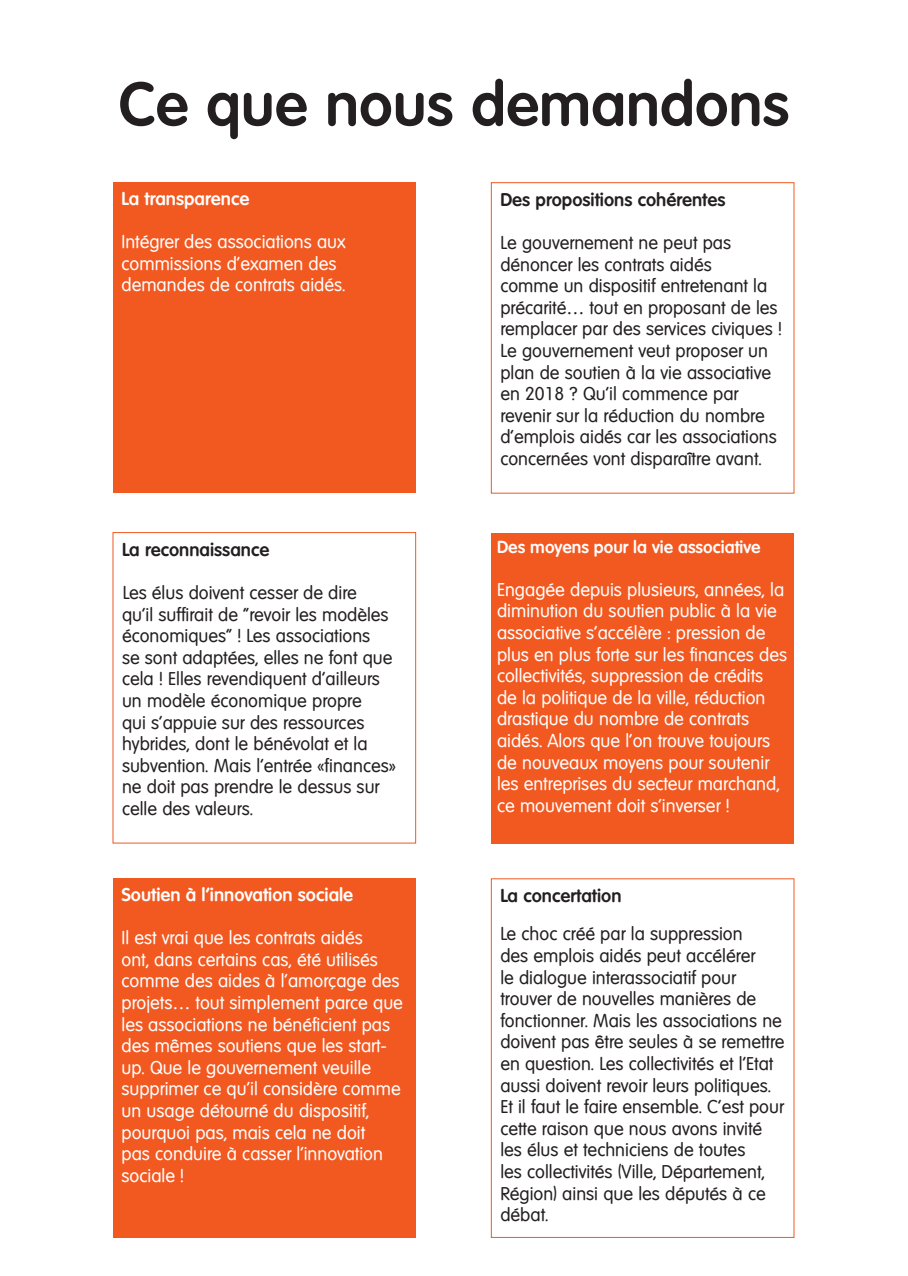
<style>
.page{position:relative;width:908px;height:1276px;background:#fff}
.page>*{position:absolute;margin:0;border:0;box-sizing:border-box;transform-origin:0 0}
.t1{font:700 60px "Volkswagen Serial";color:#231f20}
.t2{font:18px/21.6px "Volkswagen Serial";color:#231f20}
.t3{font:18px/21.6px "Volkswagen Serial";color:#fff}
.t4{font:700 18px "Volkswagen Serial";color:#231f20}
.t5{font:700 18px "Volkswagen Serial";color:#fff}
.t6{font:700 17px "Volkswagen Serial";color:#fff}
</style>
<div class="page">
<div style="left:491px;top:533px;width:302px;height:310px;background:#f15921"></div>
<div style="left:113px;top:878px;width:302px;height:360px;background:#f15921"></div>
<div style="left:112px;top:532px;width:304px;height:311px;border:1px solid #f15921"></div>
<div style="left:490px;top:878px;width:304px;height:360px;border:1px solid #f15921"></div>
<div style="left:490px;top:182px;width:304px;height:312px;border:1px solid #f15921"></div>
<div style="left:113px;top:182px;width:302px;height:311px;background:#f15921"></div>
<p class="t1" style="left:118px;top:68px;width:672px">Ce que nous demandons</p>
<p class="t5" style="left:121px;top:187px;width:129px">La transparence</p>
<p class="t3" style="left:121px;top:231px;width:226px">Intégrer des associations aux commissions d’examen des demandes de contrats aidés.</p>
<p class="t4" style="left:122px;top:538px;width:149px">La reconnaissance</p>
<p class="t2" style="left:122px;top:582px;width:275px">Les élus doivent cesser de dire<br>qu’il suffirait de “revoir les modèles économiques” ! Les associations<br>se sont adaptées, elles ne font que cela ! Elles revendiquent d’ailleurs un modèle économique propre<br>qui s’appuie sur des ressources hybrides, dont le bénévolat et la subvention. Mais l’entrée «finances» ne doit pas prendre le dessus sur celle des valeurs.</p>
<p class="t5" style="left:121px;top:883px;width:233px">Soutien à l’innovation sociale</p>
<p class="t3" style="left:121px;top:927px;width:283px">Il est vrai que les contrats aidés<br>ont, dans certains cas, été utilisés comme des aides à l’amorçage des projets… tout simplement parce que les associations ne bénéficient pas des mêmes soutiens que les start&shy;up. Que le gouvernement veuille supprimer ce qu’il considère comme un usage détourné du dispositif, pourquoi pas, mais cela ne doit<br>pas conduire à casser l’innovation sociale !</p>
<p class="t4" style="left:500px;top:188px;width:226px">Des propositions cohérentes</p>
<p class="t2" style="left:500px;top:232px;width:283px">Le gouvernement ne peut pas dénoncer les contrats aidés<br>comme un dispositif entretenant la précarité… tout en proposant de les remplacer par des services civiques !</p>
<p class="t2" style="left:500px;top:340px;width:278px">Le gouvernement veut proposer un plan de soutien à la vie associative en 2018 ? Qu’il commence par revenir sur la réduction du nombre d’emplois aidés car les associations concernées vont disparaître avant.</p>
<p class="t6" style="left:497px;top:536px;width:265px">Des moyens pour la vie associative</p>
<p class="t3" style="left:497px;top:579px;width:291px">Engagée depuis plusieurs, années, la diminution du soutien public à la vie associative s’accélère : pression de plus en plus forte sur les finances des collectivités, suppression de crédits de la politique de la ville, réduction drastique du nombre de contrats aidés. Alors que l’on trouve toujours de nouveaux moyens pour soutenir les entreprises du secteur marchand, ce mouvement doit s’inverser !</p>
<p class="t4" style="left:500px;top:884px;width:123px">La concertation</p>
<p class="t2" style="left:500px;top:923px;width:286px">Le choc créé par la suppression<br>des emplois aidés peut accélérer<br>le dialogue interassociatif pour trouver de nouvelles manières de fonctionner. Mais les associations ne doivent pas être seules à se remettre en question. Les collectivités et l’Etat aussi doivent revoir leurs politiques.<br>Et il faut le faire ensemble. C’est pour cette raison que nous avons invité les élus et techniciens de toutes<br>les collectivités (Ville, Département, Région) ainsi que les députés à ce débat.</p>
</div>
